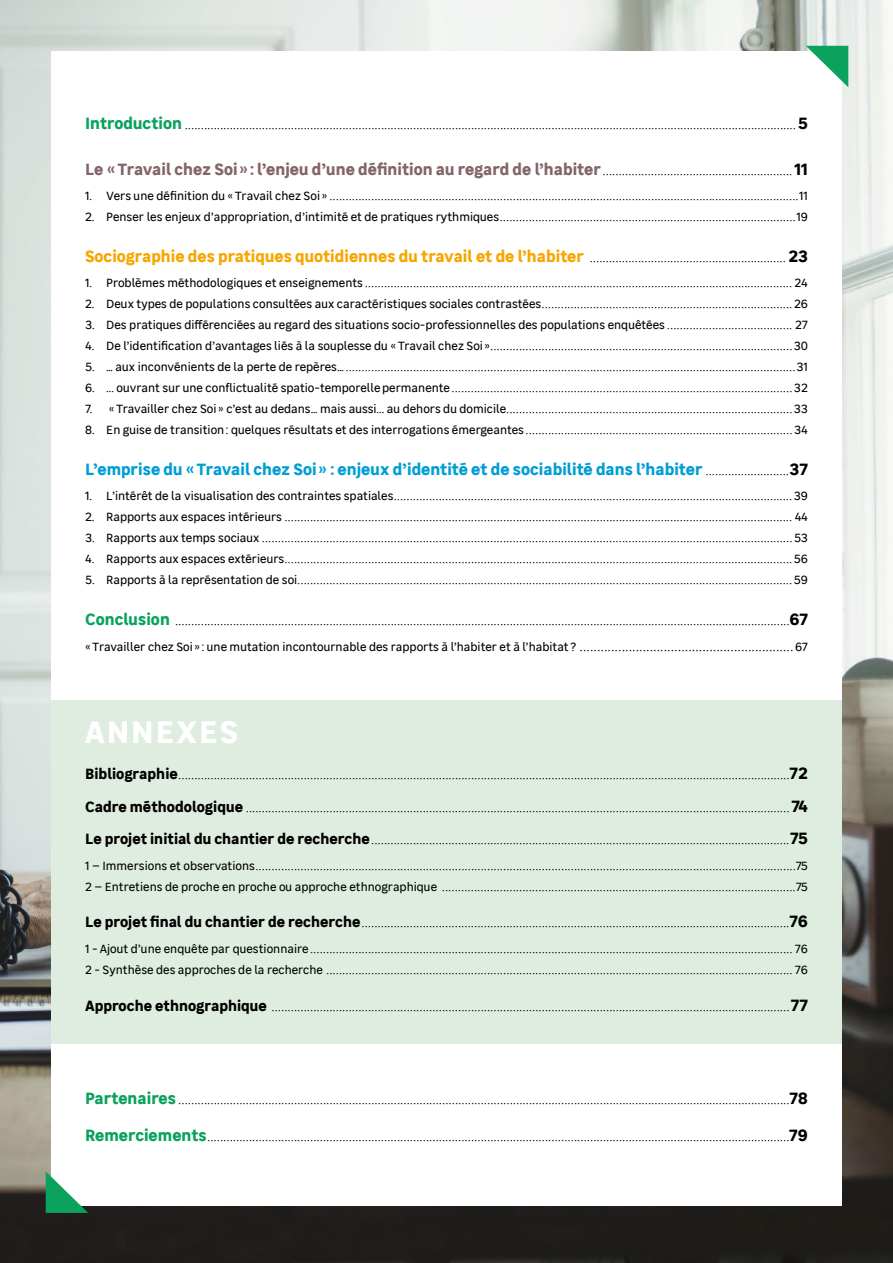
<style>
.page{position:relative;width:893px;height:1263px;background:#fff}
.page>*{position:absolute;margin:0;border:0;box-sizing:border-box;transform-origin:0 0}
.t1{font:700 31.5px "Leroy Merlin Sans";letter-spacing:.055em;color:#fff}
.t2{font:300 16.5px/32.5px "Leroy Merlin Sans";color:#000}
.t3{font:700 16.5px "Leroy Merlin Sans";color:#836568}
.t4{font:700 16.5px "Leroy Merlin Sans";color:#009ed4}
.t5{font:12px "Leroy Merlin Sans";color:#000}
.s1{font-weight:700;color:#0aa25c}
.s2{font-weight:700}
.s3{font-weight:300;color:#000}
.s4{color:#000}
.s5{font-weight:400;font-size:12px}
.s6{font-weight:700;color:#f7a600}
.s7{font-weight:300;font-size:16.5px}
.s8{font-weight:300;font-size:18px}
.s9{font-weight:700;font-size:15px}
</style>
<div class="page">
<img style="left:0;top:0;width:893px;height:1263px">
<div style="left:51px;top:51px;width:791px;height:1155px;background:#fff"></div>
<div style="left:51px;top:700px;width:791px;height:344px;background:#dfede0"></div>
<svg style="left:806px;top:46px;width:42px;height:41px"></svg>
<svg style="left:46px;top:1171px;width:42px;height:42px"></svg>
<p class="t2" style="left:85px;top:106px;width:724px"><span class="s1">Introduction</span> ..............................................................................................................................................................................................<span class="s2">5</span></p>
<p class="t3" style="left:85px;top:156px;width:724px">Le « Travail chez Soi » : l’enjeu d’une définition au regard de l’habiter<span class="s3">...........................................................</span> <span class="s4">11</span></p>
<p class="t2" style="left:85px;top:177px;width:724px"><span class="s5">1. Vers une définition du « Travail chez Soi »</span> ..................................................................................................................................................<span class="s5">11</span></p>
<p class="t2" style="left:85px;top:198px;width:724px"><span class="s5">2. Penser les enjeux d’appropriation, d’intimité et de pratiques rythmiques</span>............................................................................................<span class="s5">19</span></p>
<p class="t2" style="left:85px;top:239px;width:724px"><span class="s6">Sociographie des pratiques quotidiennes du travail et de l’habiter</span> .............................................................<span class="s2">23</span></p>
<p class="t2" style="left:85px;top:264px;width:724px"><span class="s5">1. Problèmes méthodologiques et enseignements</span> ..................................................................................................................................... <span class="s5">24</span></p>
<p class="t2" style="left:85px;top:285px;width:724px"><span class="s5">2. Deux types de populations consultées aux caractéristiques sociales contrastées</span>..............................................................................<span class="s5">26</span></p>
<p class="t5" style="left:85px;top:316px;width:724px">3. Des pratiques différenciées au regard des situations socio-professionnelles des populations enquêtées <span class="s7">.......................................</span> 27</p>
<p class="t2" style="left:85px;top:327px;width:724px"><span class="s5">4. De l’identification d’avantages liés à la souplesse du « Travail chez Soi »</span>..............................................................................................<span class="s5">30</span></p>
<p class="t2" style="left:85px;top:348px;width:724px"><span class="s5">5. … aux inconvénients de la perte de repères…</span>............................................................................................................................................<span class="s5">31</span></p>
<p class="t2" style="left:85px;top:369px;width:724px"><span class="s5">6. ... ouvrant sur une conflictualité spatio-temporelle permanente</span>..........................................................................................................<span class="s5">32</span></p>
<p class="t2" style="left:85px;top:390px;width:724px"><span class="s5">7. « Travailler chez Soi » c’est au dedans… mais aussi... au dehors du domicile</span>.........................................................................................<span class="s5">33</span></p>
<p class="t2" style="left:85px;top:411px;width:724px"><span class="s5">8. En guise de transition : quelques résultats et des interrogations émergeantes</span>...................................................................................<span class="s5">34</span></p>
<p class="t4" style="left:85px;top:456px;width:724px">L’emprise du « Travail chez Soi » : enjeux d’identité et de sociabilité dans l’habiter <span class="s3">..........................</span><span class="s4">37</span></p>
<p class="t2" style="left:85px;top:477px;width:724px"><span class="s5">1. L’intérêt de la visualisation des contraintes spatiales</span>............................................................................................................................<span class="s5">39</span></p>
<p class="t2" style="left:85px;top:498px;width:724px"><span class="s5">2. Rapports aux espaces intérieurs</span> .............................................................................................................................................................. <span class="s5">44</span></p>
<p class="t2" style="left:85px;top:519px;width:724px"><span class="s5">3. Rapports aux temps sociaux</span> .....................................................................................................................................................................<span class="s5">53</span></p>
<p class="t2" style="left:85px;top:540px;width:724px"><span class="s5">4. Rapports aux espaces extérieurs</span>..............................................................................................................................................................<span class="s5">56</span></p>
<p class="t2" style="left:85px;top:561px;width:724px"><span class="s5">5. Rapports à la représentation de soi</span>..........................................................................................................................................................<span class="s5">59</span></p>
<p class="t2" style="left:85px;top:602px;width:724px"><span class="s1">Conclusion</span> ...............................................................................................................................................................................................<span class="s2">67</span></p>
<p class="t5" style="left:85px;top:638px;width:724px">« Travailler chez Soi » : une mutation incontournable des rapports à l’habiter et à l’habitat ? <span class="s8">.............................................................</span>67</p>
<h1 class="t1" style="left:85px;top:707px;width:155px">ANNEXES</h1>
<p class="t2" style="left:85px;top:757px;width:724px;text-align:justify"><span class="s9">Bibliographie</span>..............................................................................................................................................................................................<span class="s2">72<br></span><span class="s9">Cadre méthodologique</span> .........................................................................................................................................................................<span class="s2">74<br></span><span class="s9">Le projet initial du chantier de recherche</span>..................................................................................................................................<span class="s2">75</span></p>
<p class="t2" style="left:85px;top:853px;width:724px;line-height:21px"><span class="s5">1 – Immersions et observations</span>........................................................................................................................................................................<span class="s5">75<br>2 – Entretiens de proche en proche ou approche ethnographique</span> ..............................................................................................................<span class="s5">75</span></p>
<p class="t2" style="left:85px;top:908px;width:724px;line-height:25.2px"><span class="s9">Le projet final du chantier de recherche</span>.....................................................................................................................................<span class="s2">76<br></span><span class="s5">1 - Ajout d’une enquête par questionnaire</span>...................................................................................................................................................... <span class="s5">76</span></p>
<p class="t2" style="left:85px;top:951px;width:724px"><span class="s5">2 - Synthèse des approches de la recherche</span> ................................................................................................................................................. <span class="s5">76</span></p>
<p class="t2" style="left:85px;top:988px;width:724px"><span class="s9">Approche ethnographique</span> .................................................................................................................................................................<span class="s2">77</span></p>
<p class="t2" style="left:85px;top:1081px;width:724px"><span class="s1">Partenaires</span> ..............................................................................................................................................................................................<span class="s2">78</span></p>
<p class="t2" style="left:85px;top:1118px;width:724px"><span class="s1">Remerciements</span>.....................................................................................................................................................................................<span class="s2">79</span></p>
</div>
